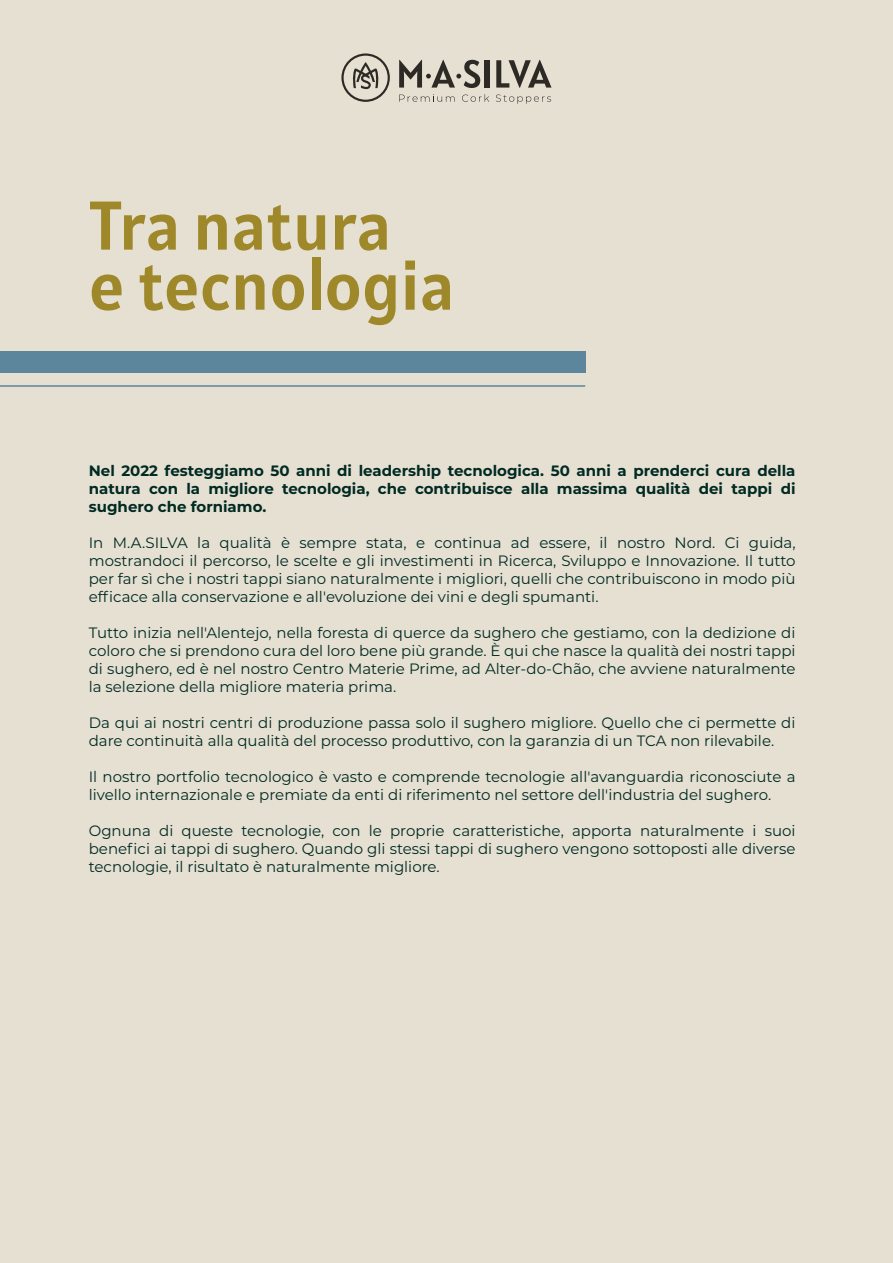
<style>
.page{position:relative;width:893px;height:1263px;background:#e6e0d2}
.page>*{position:absolute;margin:0;border:0;box-sizing:border-box;transform-origin:0 0}
.t1{font:69px/60px "Alatsi";color:#9e882a}
.t2{font:15px/18px "Montserrat";color:#002a23;text-align:justify}
.t3{font:700 15px/18px "Montserrat";color:#002a23;text-align:justify}
</style>
<div class="page">
<svg style="left:399px;top:94px;width:56px;height:8px"></svg>
<svg style="left:462px;top:94px;width:27px;height:8px"></svg>
<svg style="left:496px;top:95px;width:55px;height:9px"></svg>
<div style="left:485px;top:60px;width:5px;height:28px;background:#2d2a26"></div>
<svg style="left:496px;top:60px;width:55px;height:28px"></svg>
<svg style="left:399px;top:60px;width:81px;height:28px"></svg>
<svg style="left:341px;top:53px;width:49px;height:49px"></svg>
<hr style="left:0;top:385px;width:585px;height:2px;background:#5c869c">
<div style="left:0;top:351px;width:586px;height:21px;background:#5c869c"></div>
<h1 class="t1" style="left:89px;top:188px;width:367px">Tra natura<br>e tecnologia</h1>
<p class="t3" style="left:89px;top:461px;width:708px">Nel 2022 festeggiamo 50 anni di leadership tecnologica. 50 anni a prenderci cura della natura con la migliore tecnologia, che contribuisce alla massima qualità dei tappi di sughero che forniamo.</p>
<p class="t2" style="left:89px;top:533px;width:708px">In M.A.SILVA la qualità è sempre stata, e continua ad essere, il nostro Nord. Ci guida, mostrandoci il percorso, le scelte e gli investimenti in Ricerca, Sviluppo e Innovazione. Il tutto per far sì che i nostri tappi siano naturalmente i migliori, quelli che contribuiscono in modo più efficace alla conservazione e all'evoluzione dei vini e degli spumanti.</p>
<p class="t2" style="left:89px;top:623px;width:708px">Tutto inizia nell'Alentejo, nella foresta di querce da sughero che gestiamo, con la dedizione di coloro che si prendono cura del loro bene più grande. È qui che nasce la qualità dei nostri tappi di sughero, ed è nel nostro Centro Materie Prime, ad Alter-do-Chão, che avviene naturalmente la selezione della migliore materia prima.</p>
<p class="t2" style="left:89px;top:713px;width:708px">Da qui ai nostri centri di produzione passa solo il sughero migliore. Quello che ci permette di dare continuità alla qualità del processo produttivo, con la garanzia di un TCA non rilevabile.</p>
<p class="t2" style="left:89px;top:767px;width:708px">Il nostro portfolio tecnologico è vasto e comprende tecnologie all'avanguardia riconosciute a livello internazionale e premiate da enti di riferimento nel settore dell'industria del sughero.</p>
<p class="t2" style="left:89px;top:821px;width:708px">Ognuna di queste tecnologie, con le proprie caratteristiche, apporta naturalmente i suoi benefici ai tappi di sughero. Quando gli stessi tappi di sughero vengono sottoposti alle diverse tecnologie, il risultato è naturalmente migliore.</p>
</div>
